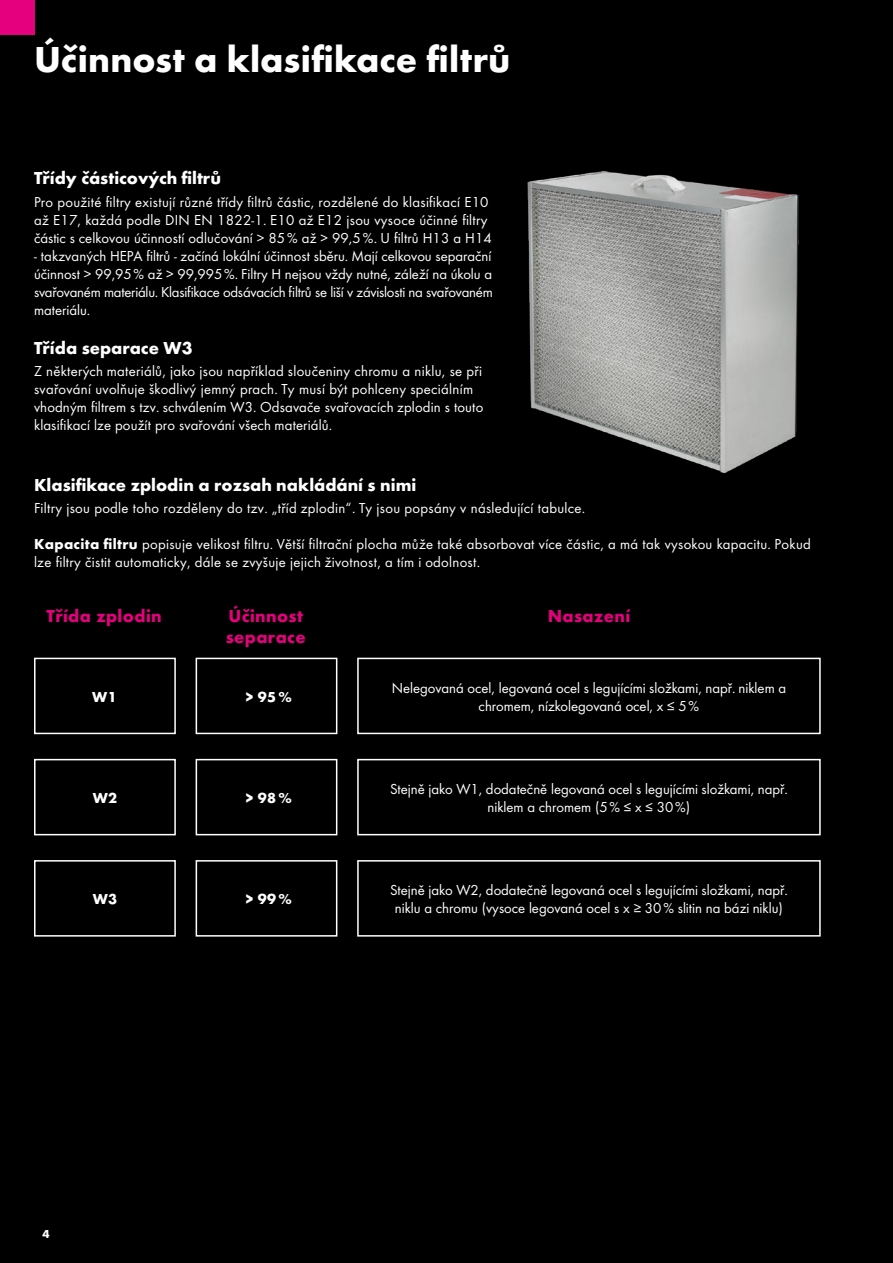
<style>
.page{position:relative;width:893px;height:1263px;background:#000}
.page>*{position:absolute;margin:0;border:0;box-sizing:border-box;transform-origin:0 0}
.t1{font:700 37.5px "Futura TOT";letter-spacing:.005em;color:#fff}
.t2{font:700 18px "Futura TOT";color:#fff}
.t3{font:700 18px/21px "Futura TOT";letter-spacing:.02em;color:#e5007d}
.t4{font:15px/18px "Futura TOT Boo";letter-spacing:.01em;color:#fff;text-align:center}
.t5{font:700 15px "Futura TOT";letter-spacing:.02em;color:#fff}
.t6{font:700 12px "Futura TOT";color:#fff}
.s1{font-family:"Futura TOT";font-weight:700}
</style>
<div class="page">
<div style="left:0;top:0;width:34px;height:34px;background:#e5007d"></div>
<img style="left:527px;top:171px;width:272px;height:303px">
<div style="left:34px;top:658px;width:142px;height:76px;border:2px solid #fff"></div>
<div style="left:34px;top:759px;width:142px;height:76px;border:2px solid #fff"></div>
<div style="left:34px;top:860px;width:142px;height:76px;border:2px solid #fff"></div>
<div style="left:196px;top:658px;width:141px;height:76px;border:2px solid #fff"></div>
<div style="left:196px;top:759px;width:141px;height:76px;border:2px solid #fff"></div>
<div style="left:196px;top:860px;width:141px;height:76px;border:2px solid #fff"></div>
<div style="left:357px;top:658px;width:464px;height:76px;border:2px solid #fff"></div>
<div style="left:357px;top:759px;width:464px;height:76px;border:2px solid #fff"></div>
<div style="left:357px;top:860px;width:464px;height:76px;border:2px solid #fff"></div>
<h1 class="t1" style="left:34px;top:36px;width:478px">Účinnost a klasifikace filtrů</h1>
<p class="t2" style="left:34px;top:167px;width:188px">Třídy částicových filtrů</p>
<p class="t4" style="left:34px;top:193px;width:459px;text-align:left">Pro použité filtry existují různé třídy filtrů částic, rozdělené do klasifikací E10 až E17, každá podle DIN EN 1822-1. E10 až E12 jsou vysoce účinné filtry částic s celkovou účinností odlučování &gt; 85 % až &gt; 99,5 %. U filtrů H13 a H14</p>
<p class="t4" style="left:34px;top:247px;width:460px;text-align:justify">- takzvaných HEPA filtrů - začíná lokální účinnost sběru. Mají celkovou separační účinnost &gt; 99,95% až &gt; 99,995%. Filtry H nejsou vždy nutné, záleží na úkolu a svařovaném materiálu. Klasifikace odsávacích filtrů se liší v závislosti na svařovaném materiálu.</p>
<p class="t2" style="left:34px;top:337px;width:160px">Třída separace W3</p>
<p class="t4" style="left:34px;top:362px;width:451px;text-align:left">Z některých materiálů, jako jsou například sloučeniny chromu a niklu, se při svařování uvolňuje škodlivý jemný prach. Ty musí být pohlceny speciálním vhodným filtrem s tzv. schválením W3. Odsavače svařovacích zplodin s touto klasifikací lze použít pro svařování všech materiálů.</p>
<p class="t2" style="left:34px;top:473px;width:384px">Klasifikace zplodin a rozsah nakládání s nimi</p>
<p class="t4" style="left:34px;top:499px;width:553px">Filtry jsou podle toho rozděleny do tzv. „tříd zplodin“. Ty jsou popsány v následující tabulce.</p>
<p class="t4" style="left:34px;top:535px;width:778px;text-align:left"><span class="s1">Kapacita filtru</span> popisuje velikost filtru. Větší filtrační plocha může také absorbovat více částic, a má tak vysokou kapacitu. Pokud lze filtry čistit automaticky, dále se zvyšuje jejich životnost, a tím i odolnost.</p>
<p class="t3" style="left:47px;top:605px;width:117px">Třída zplodin</p>
<p class="t3" style="left:226px;top:605px;width:81px">Účinnost separace</p>
<p class="t3" style="left:548px;top:605px;width:84px">Nasazení</p>
<p class="t5" style="left:92px;top:687px;width:26px">W1</p>
<p class="t5" style="left:246px;top:687px;width:48px">&gt; 95%</p>
<p class="t4" style="left:392px;top:678px;width:396px">Nelegovaná ocel, legovaná ocel s legujícími složkami, např. niklem a chromem, nízkolegovaná ocel, x ≤ 5%</p>
<p class="t5" style="left:93px;top:789px;width:26px">W2</p>
<p class="t5" style="left:246px;top:789px;width:48px">&gt; 98%</p>
<p class="t4" style="left:390px;top:780px;width:399px">Stejně jako W1, dodatečně legovaná ocel s legujícími složkami, např. niklem a chromem (5% ≤ x ≤ 30%)</p>
<p class="t5" style="left:93px;top:890px;width:26px">W3</p>
<p class="t5" style="left:246px;top:890px;width:48px">&gt; 99%</p>
<p class="t4" style="left:390px;top:881px;width:399px">Stejně jako W2, dodatečně legovaná ocel s legujícími složkami, např. niklu a chromu (vysoce legovaná ocel s x ≥ 30% slitin na bázi niklu)</p>
<p class="t6" style="left:43px;top:1227px;width:9px">4</p>
</div>
